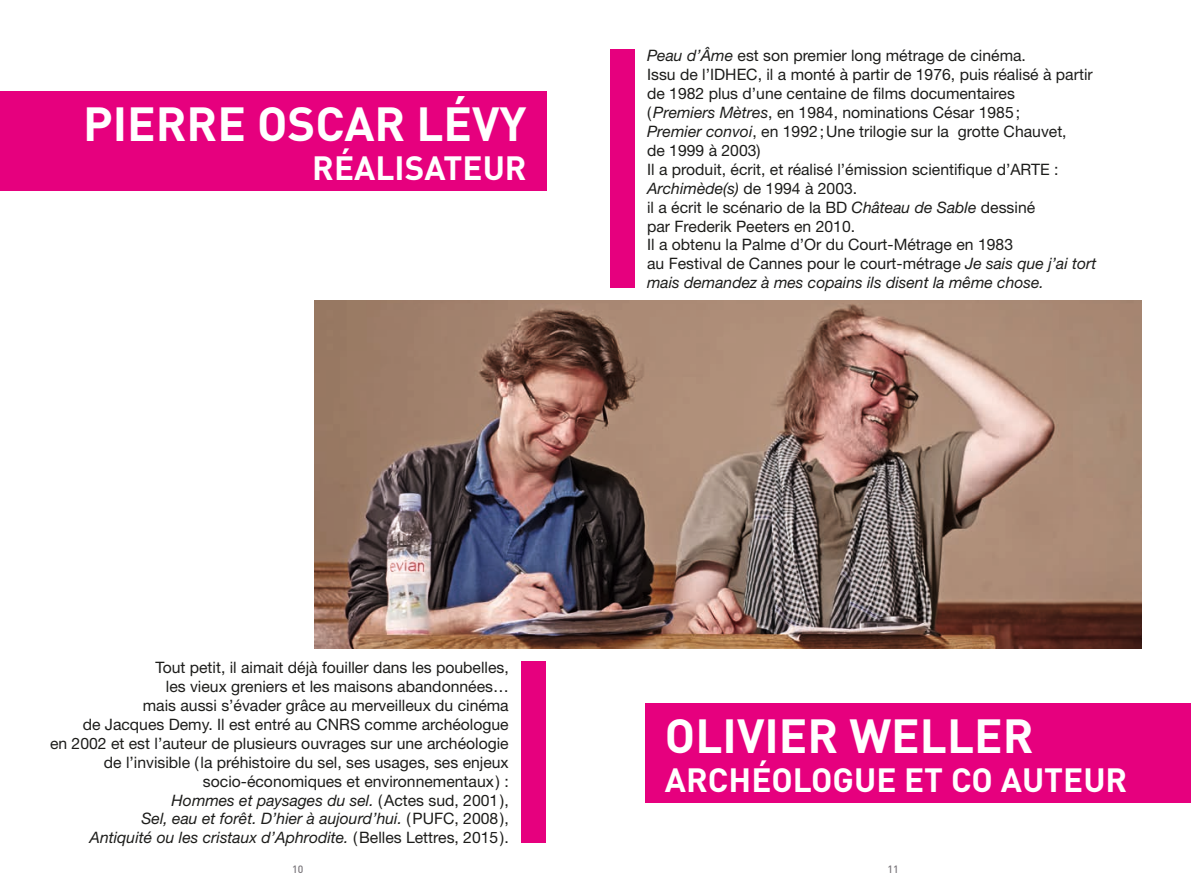
<style>
.page{position:relative;width:1191px;height:893px;background:#fff}
.page>*{position:absolute;margin:0;border:0;box-sizing:border-box;transform-origin:0 0}
.t1{font:700 47.25px "DIN";color:#fff}
.t2{font:700 33.25px "DIN";color:#fff}
.t3{font:15.75px/18.9px "Helvetica Neue LT Std";color:#1d1d1b}
.t4{font:500 10.5px "DIN";color:#7b777c}
.s1{font-style:italic}
</style>
<div class="page">
<div style="left:0;top:91px;width:546px;height:99px;background:#e6007e"></div>
<div style="left:610px;top:50px;width:24px;height:238px;background:#e6007e"></div>
<div style="left:645px;top:703px;width:546px;height:99px;background:#e6007e"></div>
<div style="left:521px;top:661px;width:25px;height:182px;background:#e6007e"></div>
<img style="left:315px;top:301px;width:826px;height:347px">
<h1 class="t1" style="left:83px;top:93px;width:445px">PIERRE OSCAR LÉVY</h1>
<h2 class="t2" style="left:312px;top:146px;width:216px">RÉALISATEUR</h2>
<p class="t3" style="left:647px;top:46px;width:451px"><span class="s1">Peau d’Âme</span> est son premier long métrage de cinéma.<br>Issu de l’IDHEC, il a monté à partir de 1976, puis réalisé à partir de 1982 plus d’une centaine de films documentaires<br>(<span class="s1">Premiers Mètres</span>, en 1984, nominations César 1985;<br><span class="s1">Premier convoi</span>, en 1992;Une trilogie sur la grotte Chauvet,<br>de 1999 à 2003)<br>Il a produit, écrit, et réalisé l’émission scientifique d’ARTE :<br><span class="s1">Archimède(s)</span> de 1994 à 2003.<br>il a écrit le scénario de la BD <span class="s1">Château de Sable</span> dessiné<br>par Frederik Peeters en 2010.<br>Il a obtenu la Palme d’Or du Court-Métrage en 1983<br>au Festival de Cannes pour le court-métrage <span class="s1">Je sais que j’ai tort mais demandez à mes copains ils disent la même chose.</span></p>
<p class="t3" style="left:50px;top:658px;width:460px;text-align:right">Tout petit, il aimait déjà fouiller dans les poubelles,<br>les vieux greniers et les maisons abandonnées…<br>mais aussi s’évader grâce au merveilleux du cinéma<br>de Jacques Demy. Il est entré au CNRS comme archéologue<br>en 2002 et est l’auteur de plusieurs ouvrages sur une archéologie de l’invisible (la préhistoire du sel, ses usages, ses enjeux socio-économiques et environnementaux) :<br><span class="s1">Hommes et paysages du sel.</span> (Actes sud, 2001),<br><span class="s1">Sel, eau et forêt. D’hier à aujourd’hui.</span> (PUFC, 2008),<br><span class="s1">Antiquité ou les cristaux d’Aphrodite.</span> (Belles Lettres, 2015).</p>
<h1 class="t1" style="left:665px;top:705px;width:370px">OLIVIER WELLER</h1>
<h2 class="t2" style="left:665px;top:758px;width:464px">ARCHÉOLOGUE ET CO AUTEUR</h2>
<p class="t4" style="left:292px;top:862px;width:13px">10</p>
<p class="t4" style="left:887px;top:862px;width:13px">11</p>
</div>
